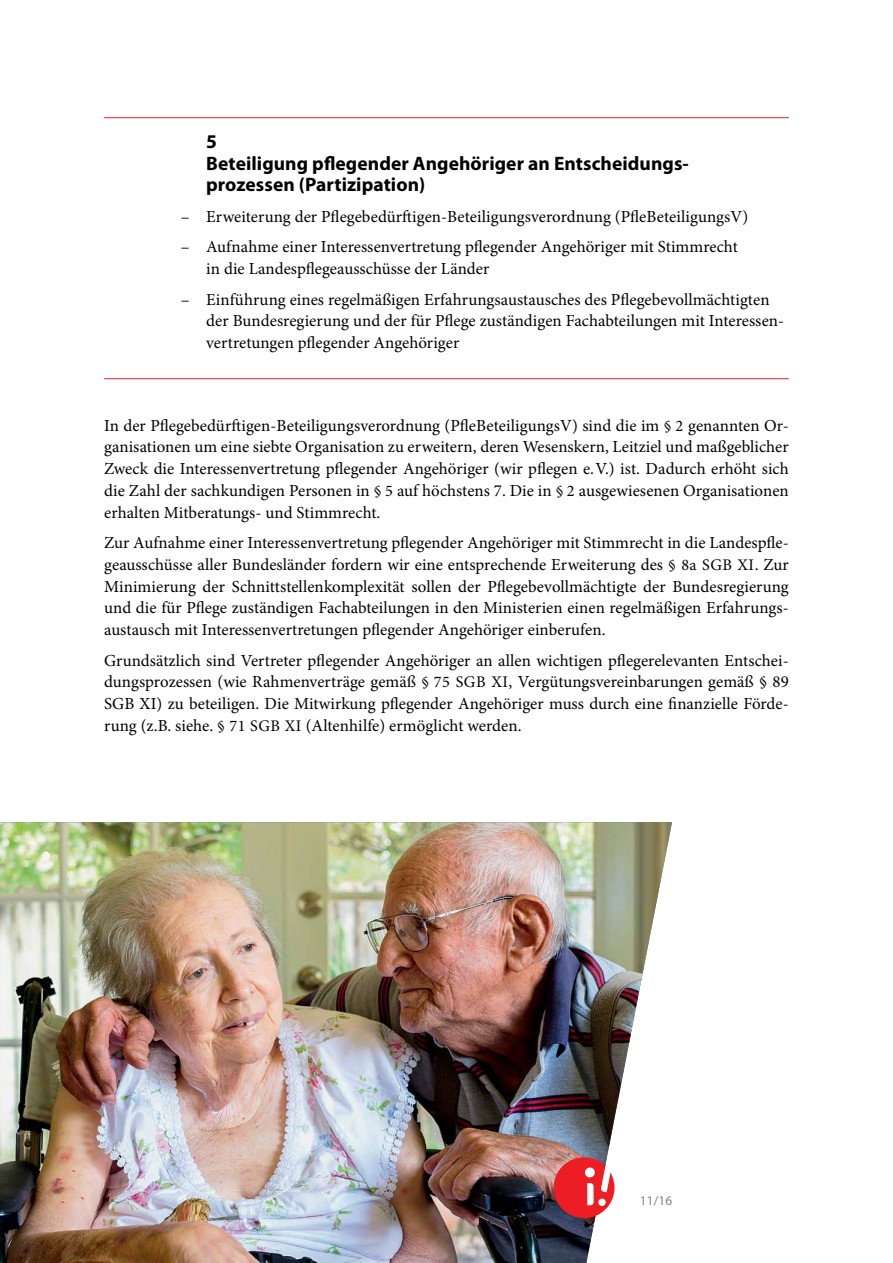
<style>
.page{position:relative;width:893px;height:1263px;background:#fff}
.page>*{position:absolute;margin:0;border:0;box-sizing:border-box;transform-origin:0 0}
.t1{font:700 19.5px/21.8px "Myriad Pro";letter-spacing:.005em;color:#000}
.t2{font:16.8px/21.8px "Minion Pro";letter-spacing:.005em;color:#000;text-align:justify}
.t3{font:13.35px "Myriad Pro";color:#81828a}
.s1{font-size:16.2px}
</style>
<div class="page">
<img style="left:0;top:822px;width:672px;height:441px">
<hr style="left:104px;top:117px;width:685px;height:1px;background:#ed1d24">
<hr style="left:104px;top:378px;width:685px;height:1px;background:#ed1d24">
<div style="left:554px;top:1157px;width:60px;height:61px;background:#ed1d24;border-radius:50%"></div>
<svg style="left:585px;top:1167px;width:10px;height:10px"></svg>
<svg style="left:587px;top:1164px;width:25px;height:42px"></svg>
<p class="t1" style="left:206px;top:131px;width:484px">5<br>Beteiligung pflegender Angehöriger an Entscheidungs&shy;prozessen (Partizipation)</p>
<p class="t2" style="left:181px;top:206px;width:569px">– Erweiterung der Pflegebedürftigen-Beteiligungsverordnung (PfleBeteiligungsV)</p>
<p class="t2" style="left:206px;top:236px;width:533px;text-indent:-26px">– Aufnahme einer Interessenvertretung pflegender Angehöriger mit Stimmrecht in die Landespflegeausschüsse der Länder</p>
<p class="t2" style="left:206px;top:288px;width:579px;text-align:left;text-indent:-26px">– Einführung eines regelmäßigen Erfahrungsaustausches des Pflegebevollmächtigten der Bundesregierung und der für Pflege zuständigen Fachabteilungen mit Interessen&shy;vertretungen pflegender Angehöriger</p>
<p class="t2" style="left:104px;top:414px;width:686px">In der Pflegebedürftigen-Beteiligungsverordnung (PfleBeteiligungsV) sind die im <span class="s1">§ 2</span> genannten Or&shy;ganisationen um eine siebte Organisation zu erweitern, deren Wesenskern, Leitziel und maßgeblicher Zweck die Interessenvertretung pflegender Angehöriger (wir pflegen e. V.) ist. Dadurch erhöht sich die Zahl der sachkundigen Personen in <span class="s1">§ 5</span> auf höchstens 7. Die in <span class="s1">§ 2</span> ausgewiesenen Organisationen erhalten Mitberatungs- und Stimmrecht.</p>
<p class="t2" style="left:104px;top:532px;width:686px">Zur Aufnahme einer Interessenvertretung pflegender Angehöriger mit Stimmrecht in die Landespfle&shy;geausschüsse aller Bundesländer fordern wir eine entsprechende Erweiterung des <span class="s1">§ 8a SGB XI</span>. Zur Minimierung der Schnittstellenkomplexität sollen der Pflegebevollmächtigte der Bundesregierung und die für Pflege zuständigen Fachabteilungen in den Ministerien einen regelmäßigen Erfahrungs&shy;austausch mit Interessenvertretungen pflegender Angehöriger einberufen.</p>
<p class="t2" style="left:104px;top:649px;width:686px">Grundsätzlich sind Vertreter pflegender Angehöriger an allen wichtigen pflegerelevanten Entschei&shy;dungsprozessen (wie Rahmenverträge gemäß <span class="s1">§ 75 SGB XI</span>, Vergütungsvereinbarungen gemäß § 89<br>SGB XI) zu beteiligen. Die Mitwirkung pflegender Angehöriger muss durch eine finanzielle Förde&shy;rung (z.B. siehe. <span class="s1">§ 71 SGB XI</span> (Altenhilfe) ermöglicht werden.</p>
<p class="t3" style="left:640px;top:1193px;width:34px">11/16</p>
</div>
